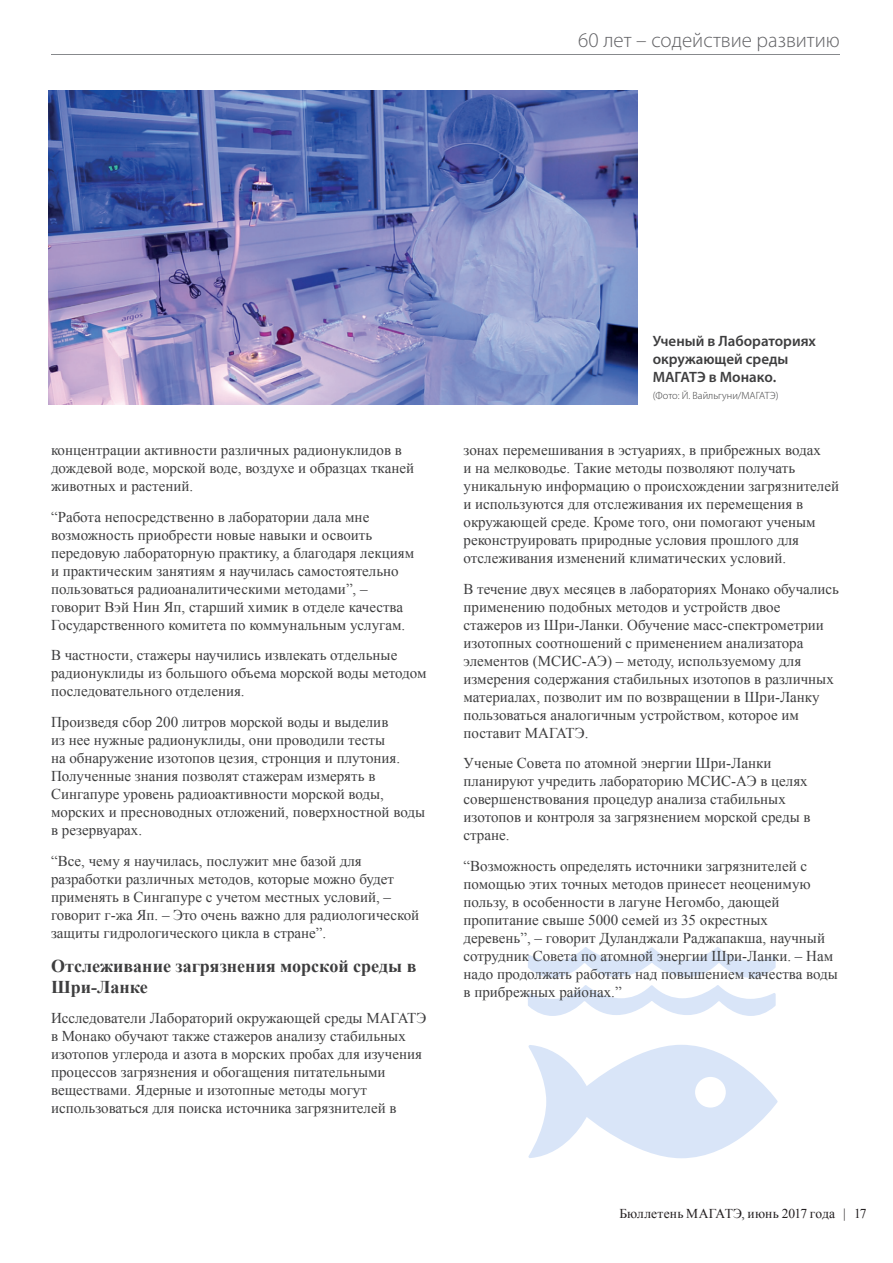
<style>
.page{position:relative;width:893px;height:1263px;background:#fff}
.page>*{position:absolute;margin:0;border:0;box-sizing:border-box;transform-origin:0 0}
.t1{font:300 21px "Myriad Pro";color:#636366}
.t2{font:700 18px/21px "Times New Roman";color:#3e3e3f}
.t3{font:15px/18px "Times New Roman";color:#3e3e3f}
.t4{font:600 15px/18px "Myriad Pro";color:#3e3e3f}
.t5{font:13.5px "Times New Roman";letter-spacing:.005em;color:#231f20}
.t6{font:300 10.5px "Myriad Pro";color:#3e3e3f}
</style>
<div class="page">
<hr style="left:51px;top:54px;width:789px;height:1px;background:#87898c">
<svg style="left:528px;top:1045px;width:250px;height:113px"></svg>
<svg style="left:528px;top:947px;width:248px;height:31px"></svg>
<svg style="left:528px;top:985px;width:248px;height:31px"></svg>
<img style="left:49px;top:90px;width:589px;height:314px">
<h1 class="t1" style="left:578px;top:27px;width:263px">60 лет – содействие развитию</h1>
<p class="t3" style="left:51px;top:440px;width:365px">концентрации активности различных радионуклидов в дождевой воде, морской воде, воздухе и образцах тканей животных и растений.</p>
<p class="t3" style="left:51px;top:507px;width:365px">“Работа непосредственно в лаборатории дала мне возможность приобрести новые навыки и освоить передовую лабораторную практику, а благодаря лекциям и практическим занятиям я научилась самостоятельно пользоваться радиоаналитическими методами”, – говорит Вэй Нин Яп, старший химик в отделе качества Государственного комитета по коммунальным услугам.</p>
<p class="t3" style="left:51px;top:646px;width:377px">В частности, стажеры научились извлекать отдельные радионуклиды из большого объема морской воды методом последовательного отделения.</p>
<p class="t3" style="left:51px;top:713px;width:376px">Произведя сбор 200 литров морской воды и выделив<br>из нее нужные радионуклиды, они проводили тесты<br>на обнаружение изотопов цезия, стронция и плутония.<br>Полученные знания позволят стажерам измерять в Сингапуре уровень радиоактивности морской воды, морских и пресноводных отложений, поверхностной воды в резервуарах.</p>
<p class="t3" style="left:51px;top:851px;width:370px">“Все, чему я научилась, послужит мне базой для разработки различных методов, которые можно будет применять в Сингапуре с учетом местных условий, – говорит г-жа Яп. – Это очень важно для радиологической защиты гидрологического цикла в стране”.</p>
<p class="t2" style="left:51px;top:955px;width:367px">Отслеживание загрязнения морской среды в<br>Шри-Ланке</p>
<p class="t3" style="left:51px;top:1009px;width:377px">Исследователи Лабораторий окружающей среды МАГАТЭ в Монако обучают также стажеров анализу стабильных изотопов углерода и азота в морских пробах для изучения процессов загрязнения и обогащения питательными веществами. Ядерные и изотопные методы могут использоваться для поиска источника загрязнителей в</p>
<p class="t4" style="left:653px;top:331px;width:165px">Ученый в Лабораториях окружающей среды<br>МАГАТЭ в Монако.</p>
<p class="t6" style="left:653px;top:389px;width:127px">(Фото: Й. Вайльгуни/МАГАТЭ)</p>
<p class="t3" style="left:463px;top:440px;width:377px">зонах перемешивания в эстуариях, в прибрежных водах<br>и на мелководье. Такие методы позволяют получать уникальную информацию о происхождении загрязнителей и используются для отслеживания их перемещения в окружающей среде. Кроме того, они помогают ученым реконструировать природные условия прошлого для отслеживания изменений климатических условий.</p>
<p class="t3" style="left:463px;top:579px;width:377px">В течение двух месяцев в лабораториях Монако обучались применению подобных методов и устройств двое стажеров из Шри-Ланки. Обучение масс-спектрометрии изотопных соотношений с применением анализатора элементов (МСИС-АЭ) – методу, используемому для измерения содержания стабильных изотопов в различных материалах, позволит им по возвращении в Шри-Ланку пользоваться аналогичным устройством, которое им поставит МАГАТЭ.</p>
<p class="t3" style="left:463px;top:754px;width:349px">Ученые Совета по атомной энергии Шри-Ланки планируют учредить лабораторию МСИС-АЭ в целях совершенствования процедур анализа стабильных изотопов и контроля за загрязнением морской среды в стране.</p>
<p class="t3" style="left:463px;top:857px;width:376px">“Возможность определять источники загрязнителей с помощью этих точных методов принесет неоценимую пользу, в особенности в лагуне Негомбо, дающей пропитание свыше 5000 семей из 35 окрестных деревень”, – говорит Дуланджали Раджапакша, научный сотрудник Совета по атомной энергии Шри-Ланки. – Нам надо продолжать работать над повышением качества воды в прибрежных районах.”</p>
<p class="t5" style="left:619px;top:1205px;width:249px">Бюллетень МАГАТЭ, июнь 2017 года | 17</p>
</div>
